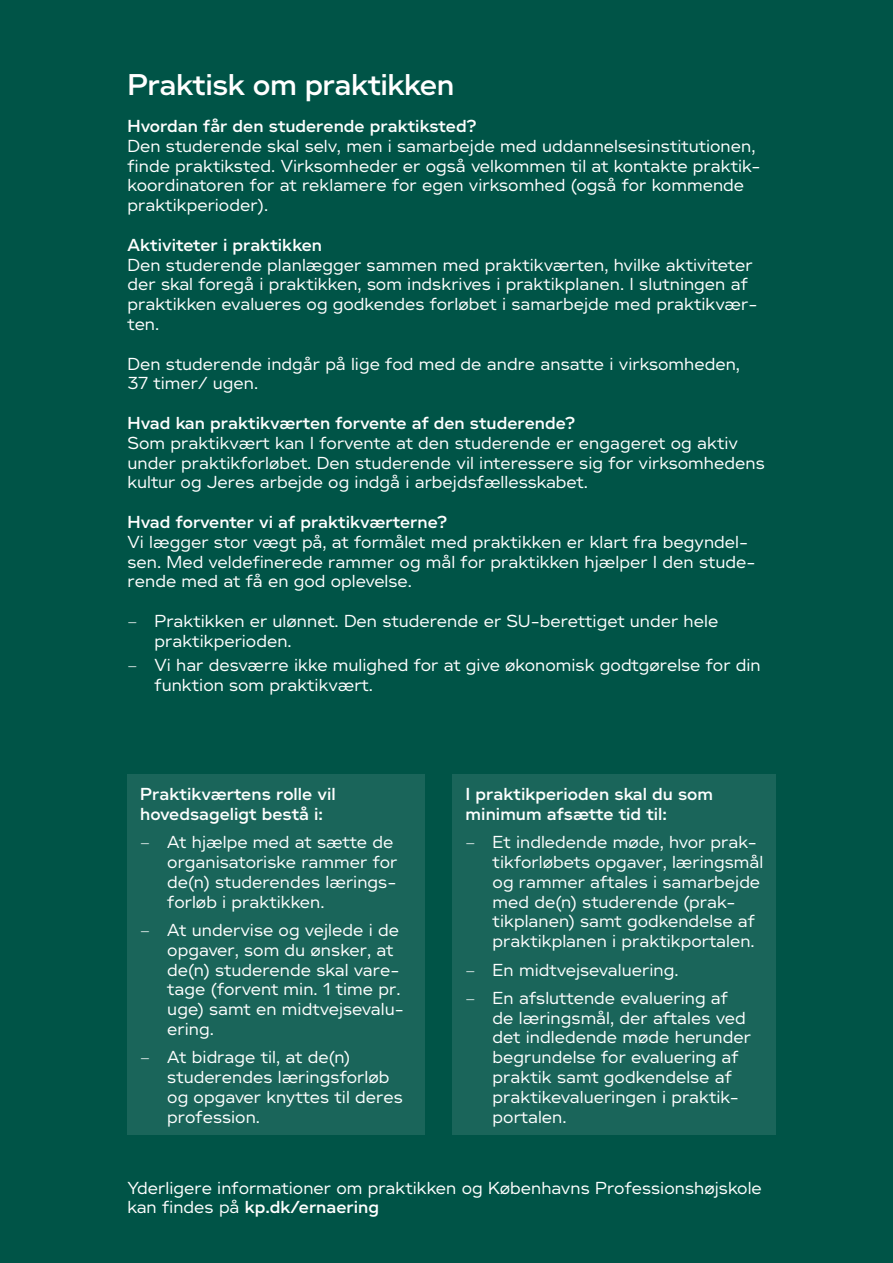
<style>
.page{position:relative;width:893px;height:1263px;background:#005447}
.page>*{position:absolute;margin:0;border:0;box-sizing:border-box;transform-origin:0 0}
.Overskrift_1{font:600 28.5px "No 5";letter-spacing:-.02em;color:#fff}
.Brødtekst{font:16.5px/19.8px "No 5";color:#fff}
.Brødtekst-2{font:600 16.5px/19.8px "No 5";color:#fff}
.s1{font-family:"Primo Serif"}
.s2{font-weight:600}
</style>
<div class="page">
<div style="left:128px;top:774px;width:297px;height:361px;background:#1a655a"></div>
<div style="left:453px;top:774px;width:323px;height:361px;background:#1a655a"></div>
<p class="Overskrift_1" style="left:128px;top:62px;width:328px">Praktisk om praktikken</p>
<p class="Brødtekst-2" style="left:128px;top:115px;width:350px">Hvordan får den studerende praktiksted?</p>
<p class="Brødtekst" style="left:128px;top:135px;width:634px">Den studerende skal selv, men i samarbejde med uddannelsesinstitutionen, finde praktiksted. Virksomheder er også velkommen til at kontakte praktik&shy;koordinatoren for at reklamere for egen virksomhed (også for kommende praktikperioder).</p>
<p class="Brødtekst-2" style="left:128px;top:234px;width:196px">Aktiviteter i praktikken</p>
<p class="Brødtekst" style="left:128px;top:254px;width:631px">Den studerende planlægger sammen med praktikværten, hvilke aktiviteter der skal foregå i praktikken, som indskrives i praktikplanen. I slutningen af praktikken evalueres og godkendes forløbet i samarbejde med praktikvær&shy;ten.</p>
<p class="Brødtekst" style="left:128px;top:353px;width:614px">Den studerende indgår på lige fod med de andre ansatte i virksomheden,<br>37 timer/ ugen.</p>
<p class="Brødtekst-2" style="left:128px;top:412px;width:449px">Hvad kan praktikværten forvente af den studerende?</p>
<p class="Brødtekst" style="left:128px;top:432px;width:639px">Som praktikvært kan I forvente at den studerende er engageret og aktiv under praktikforløbet. Den studerende vil interessere sig for virksomhedens kultur og Jeres arbejde og indgå i arbejdsfællesskabet.</p>
<p class="Brødtekst-2" style="left:128px;top:511px;width:321px">Hvad forventer vi af praktikværterne?</p>
<p class="Brødtekst" style="left:128px;top:531px;width:629px">Vi lægger stor vægt på, at formålet med praktikken er klart fra begyndel&shy;sen. Med veldefinerede rammer og mål for praktikken hjælper I den stude&shy;rende med at få en god oplevelse.</p>
<p class="Brødtekst" style="left:155px;top:610px;width:565px;text-indent:-27px"><span class="s1">–</span> Praktikken er ulønnet. Den studerende er SU-berettiget under hele praktikperioden.</p>
<p class="Brødtekst" style="left:155px;top:654px;width:608px;text-indent:-27px"><span class="s1">–</span> Vi har desværre ikke mulighed for at give økonomisk godtgørelse for din funktion som praktikvært.</p>
<p class="Brødtekst-2" style="left:140px;top:783px;width:197px">Praktikværtens rolle vil hovedsageligt bestå i:</p>
<p class="Brødtekst" style="left:167px;top:832px;width:232px;text-indent:-27px"><span class="s1">–</span> At hjælpe med at sætte de organisatoriske rammer for de(n) studerendes lærings&shy;forløb i praktikken.</p>
<p class="Brødtekst" style="left:167px;top:919px;width:238px;text-indent:-27px"><span class="s1">–</span> At undervise og vejlede i de opgaver, som du ønsker, at de(n) studerende skal vare&shy;tage (forvent min. 1 time pr. uge) samt en midtvejsevalu&shy;ering.</p>
<p class="Brødtekst" style="left:167px;top:1047px;width:237px;text-indent:-27px"><span class="s1">–</span> At bidrage til, at de(n) studerendes læringsforløb og opgaver knyttes til deres profession.</p>
<p class="Brødtekst-2" style="left:466px;top:783px;width:249px">I praktikperioden skal du som minimum afsætte tid til:</p>
<p class="Brødtekst" style="left:493px;top:832px;width:272px;text-indent:-27px"><span class="s1">–</span> Et indledende møde, hvor prak&shy;tikforløbets opgaver, læringsmål og rammer aftales i samarbejde med de(n) studerende (prak&shy;tikplanen) samt godkendelse af praktikplanen i praktikportalen.</p>
<p class="Brødtekst" style="left:466px;top:959px;width:214px"><span class="s1">–</span> En midtvejsevaluering.</p>
<p class="Brødtekst" style="left:493px;top:987px;width:260px;text-indent:-27px"><span class="s1">–</span> En afsluttende evaluering af de læringsmål, der aftales ved det indledende møde herunder begrundelse for evaluering af praktik samt godkendelse af praktikevalueringen i praktik&shy;portalen.</p>
<p class="Brødtekst" style="left:128px;top:1177px;width:636px">Yderligere informationer om praktikken og Københavns Professionshøjskole kan findes på <span class="s2">kp.dk/ernaering</span></p>
</div>
